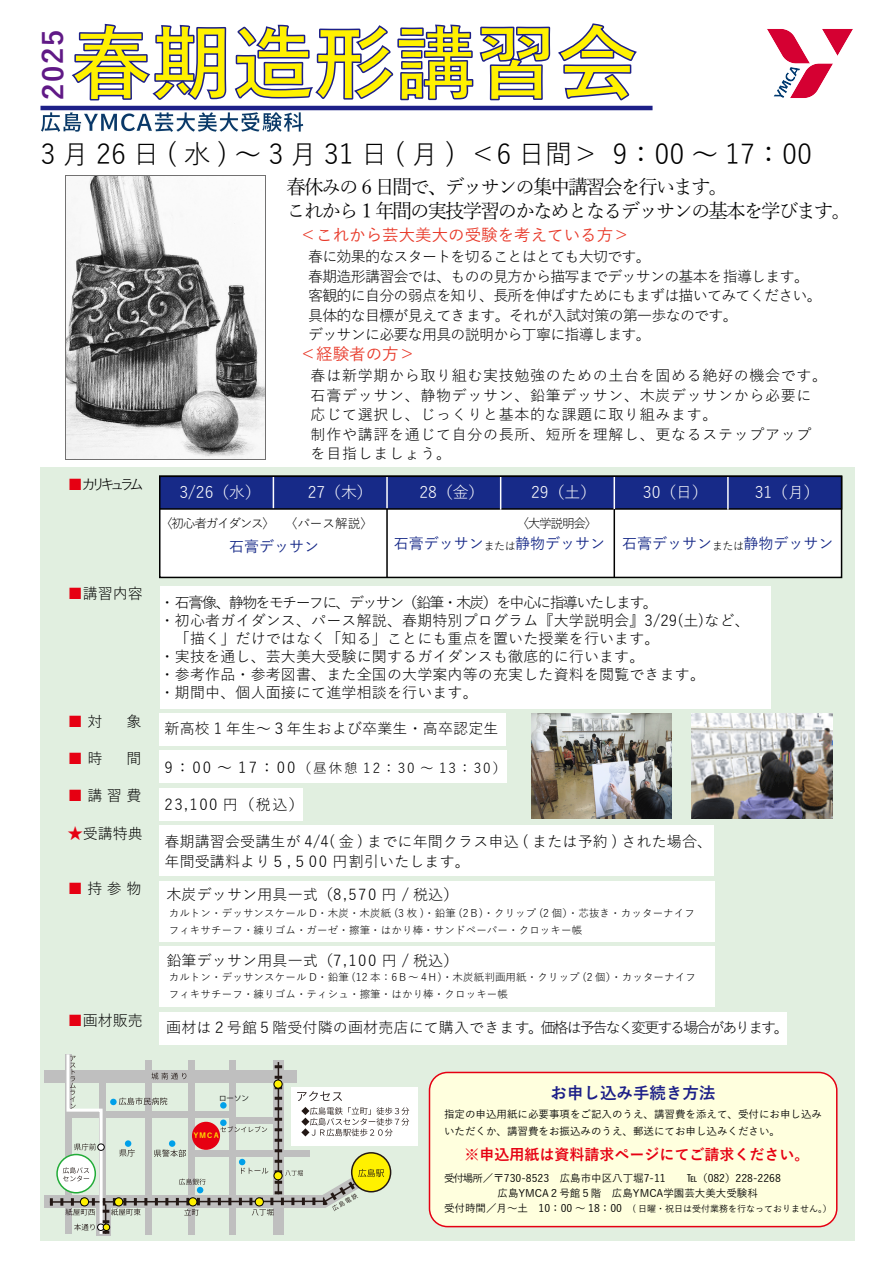
<style>
.page{position:relative;width:893px;height:1263px;background:#fff}
.page>*{position:absolute;margin:0;border:0;box-sizing:border-box;transform-origin:0 0}
.t1{font:700 81px "Yu Gothic";color:#fff100}
.t2{font:700 28.5px "Yu Gothic";color:#601986}
.t3{font:27px "Yu Gothic";letter-spacing:.25em;color:#000}
.t4{font:19.5px/24px "Yu Mincho";letter-spacing:-.1em;color:#000}
.t5{font:500 16.5px "Yu Gothic";color:#e83828}
.t6{font:700 16.5px "Yu Gothic";color:#1d2088}
.t7{font:15.75px "Yu Gothic";color:#fff}
.t8{font:15px/18px "Yu Gothic";letter-spacing:.01em;color:#000}
.t9{font:15px/19.5px "Yu Gothic";letter-spacing:-.05em;color:#000}
.t10{font:15px/19.5px "Yu Gothic";letter-spacing:.045em;color:#000}
.t11{font:500 15px "Yu Gothic";color:#172a88}
.t12{font:700 15px "Yu Gothic";color:#e60012}
.t13{font:13.5px "Yu Gothic";letter-spacing:.15em;color:#000}
.t14{font:12.6px "Yu Gothic";letter-spacing:-.1em;color:#000}
.t15{font:10.5px/16.5px "Yu Gothic";letter-spacing:.01em;color:#000}
.t16{font:500 10.5px/16.5px "Yu Gothic";color:#000}
.t17{font:500 9px "Yu Gothic";color:#000}
.t18{font:7.5px "Koz Go Pr 6 N";color:#000}
.t19{font:700 7.2px "Yu Gothic";color:#fff100}
.s1{color:#e60012}
.s2{font-size:15px}
.s3{font-size:10.5px}
</style>
<div class="page">
<div style="left:40px;top:467px;width:815px;height:774px;background:#e1efe0"></div>
<img style="left:767px;top:29px;width:86px;height:69px">
<svg style="left:71px;top:23px;width:156px;height:78px"></svg>
<svg style="left:234px;top:24px;width:317px;height:77px"></svg>
<svg style="left:558px;top:23px;width:79px;height:78px"></svg>
<hr style="left:40px;top:106px;width:612px;height:4px;background:#1d2088">
<div style="left:159px;top:476px;width:683px;height:102px;background:#fff;border:2px solid #000"></div>
<div style="left:159px;top:476px;width:683px;height:34px;background:#172a88;border:2px solid #000"></div>
<hr style="left:273px;top:477px;width:1px;height:31px;background:#fff">
<hr style="left:727px;top:477px;width:2px;height:33px;background:#fff">
<hr style="left:614px;top:477px;width:1px;height:33px;background:#fff">
<hr style="left:500px;top:477px;width:1px;height:33px;background:#fff">
<hr style="left:386px;top:477px;width:2px;height:31px;background:#fff">
<hr style="left:614px;top:509px;width:1px;height:68px;background:#000">
<hr style="left:386px;top:509px;width:2px;height:68px;background:#000">
<div style="left:159px;top:825px;width:554px;height:50px;background:#fff"></div>
<div style="left:159px;top:881px;width:555px;height:60px;background:#fff"></div>
<div style="left:159px;top:946px;width:555px;height:61px;background:#fff"></div>
<div style="left:160px;top:586px;width:610px;height:122px;background:#fff"></div>
<div style="left:159px;top:714px;width:346px;height:32px;background:#fff"></div>
<div style="left:159px;top:788px;width:143px;height:32px;background:#fff"></div>
<div style="left:159px;top:751px;width:347px;height:32px;background:#fff"></div>
<div style="left:159px;top:1012px;width:627px;height:32px;background:#fff"></div>
<div style="left:429px;top:1072px;width:408px;height:154px;background:#ffffde;border-radius:18px"></div>
<div style="left:429px;top:1072px;width:408px;height:155px;border:2px solid #e60012;border-radius:18px"></div>
<div style="left:291px;top:1087px;width:127px;height:58px;background:#fff"></div>
<svg style="left:44px;top:1054px;width:365px;height:182px"></svg>
<div style="left:193px;top:1122px;width:26px;height:27px;background:#e60012;border-radius:50%"></div>
<div style="left:192px;top:1122px;width:28px;height:28px;border:2px solid #e60012;border-radius:50%"></div>
<img style="left:41px;top:112px;width:262px;height:20px">
<img style="left:531px;top:713px;width:141px;height:106px">
<img style="left:692px;top:713px;width:141px;height:106px">
<svg style="left:65px;top:175px;width:201px;height:285px;fill:#727171"></svg>
<img style="left:67px;top:177px;width:197px;height:281px">
<h2 class="t2" style="left:37px;top:100px;width:72px;rotate:-90deg">2025</h2>
<h1 class="t1" style="left:70px;top:18px;width:568px">春期造形講習会</h1>
<h3 class="t3" style="left:40px;top:129px;width:773px">3月26日(水)～3月31日(月) ＜6日間＞ 9：00～17：00</h3>
<h3 class="t4" style="left:286px;top:173px;width:566px">春休みの 6 日間で、デッサンの集中講習会を行います。<br>これから 1 年間の実技学習のかなめとなるデッサンの基本を学びます。</h3>
<p class="t8" style="left:68px;top:473px;width:78px"><span class="s1">■</span> カリキュラム</p>
<p class="t8" style="left:68px;top:583px;width:76px"><span class="s1">■</span>講習内容</p>
<p class="t8" style="left:68px;top:710px;width:75px"><span class="s1">■</span>対　象</p>
<p class="t8" style="left:68px;top:748px;width:75px"><span class="s1">■</span>時　間</p>
<p class="t8" style="left:68px;top:785px;width:75px"><span class="s1">■</span>講習費</p>
<p class="t8" style="left:68px;top:822px;width:76px"><span class="s1">★</span>受講特典</p>
<p class="t8" style="left:68px;top:877px;width:75px"><span class="s1">■</span>持参物</p>
<p class="t8" style="left:68px;top:1009px;width:76px"><span class="s1">■</span>画材販売</p>
<p class="t5" style="left:300px;top:219px;width:331px">＜これから芸大美大の受験を考えている方＞</p>
<p class="t9" style="left:308px;top:245px;width:515px">春に効果的なスタートを切ることはとても大切です。<br>春期造形講習会では、ものの見方から描写までデッサンの基本を指導します。客観的に自分の弱点を知り、長所を伸ばすためにもまずは描いてみてください。具体的な目標が見えてきます。それが入試対策の第一歩なのです。<br>デッサンに必要な用具の説明から丁寧に指導します。</p>
<p class="t5" style="left:300px;top:339px;width:117px">＜経験者の方＞</p>
<p class="t10" style="left:311px;top:364px;width:518px">春は新学期から取り組む実技勉強のための土台を固める絶好の機会です。石膏デッサン、静物デッサン、鉛筆デッサン、木炭デッサンから必要に応じて選択し、じっくりと基本的な課題に取り組みます。<br>制作や講評を通じて自分の長所、短所を理解し、更なるステップアップを目指しましょう。</p>
<p class="t7" style="left:179px;top:478px;width:83px">3/26（水）</p>
<p class="t7" style="left:308px;top:478px;width:66px">27（木）</p>
<p class="t7" style="left:419px;top:478px;width:66px">28（金）</p>
<p class="t7" style="left:531px;top:478px;width:66px">29（土）</p>
<p class="t7" style="left:643px;top:478px;width:66px">30（日）</p>
<p class="t7" style="left:755px;top:478px;width:66px">31（月）</p>
<p class="t11" style="left:622px;top:529px;width:213px">石膏デッサン<sub>または</sub>静物デッサン</p>
<p class="t14" style="left:285px;top:512px;width:90px">〈パース解説〉</p>
<p class="t14" style="left:516px;top:512px;width:82px">〈大学説明会〉</p>
<p class="t14" style="left:160px;top:512px;width:117px">〈初心者ガイダンス〉</p>
<p class="t11" style="left:229px;top:532px;width:91px">石膏デッサン</p>
<p class="t11" style="left:394px;top:529px;width:213px">石膏デッサン<sub>または</sub>静物デッサン</p>
<p class="t8" style="left:160px;top:591px;width:592px">・石膏像、静物をモチーフに、デッサン（鉛筆・木炭）を中心に指導いたします。<br>・初心者ガイダンス、パース解説、春期特別プログラム『大学説明会』3/29(土)など、　「描く」だけではなく「知る」ことにも重点を置いた授業を行います。<br>・実技を通し、芸大美大受験に関するガイダンスも徹底的に行います。<br>・参考作品・参考図書、また全国の大学案内等の充実した資料を閲覧できます。<br>・期間中、個人面接にて進学相談を行います。</p>
<p class="t8" style="left:165px;top:718px;width:335px">新高校 1 年生～３年生および卒業生・高卒認定生</p>
<p class="t13" style="left:165px;top:755px;width:343px"><span class="s2">9：00 ～ 17：00</span> （昼休憩 12：30 ～ 13：30）</p>
<p class="t8" style="left:165px;top:793px;width:141px">23,100 円（税込）</p>
<p class="t8" style="left:165px;top:830px;width:549px;line-height:19.5px">春期講習会受講生が 4/4( 金 ) までに年間クラス申込 ( または予約 ) された場合、年間受講料より５,５00 円割引いたします。</p>
<p class="t8" style="left:166px;top:883px;width:293px">木炭デッサン用具一式（8,570 円 / 税込）</p>
<p class="t15" style="left:169px;top:904px;width:528px">カルトン・デッサンスケール D・木炭・木炭紙 (3 枚 )・鉛筆 (2Ｂ)・クリップ (2 個）・芯抜き・カッターナイフフィキサチーフ・練りゴム・ガーゼ・擦筆・はかり棒・サンドペーパー・クロッキー帳</p>
<p class="t8" style="left:166px;top:949px;width:293px">鉛筆デッサン用具一式（7,100 円 / 税込）</p>
<p class="t15" style="left:169px;top:968px;width:529px">カルトン・デッサンスケール D・鉛筆 (12 本：6Ｂ～ 4Ｈ)・木炭紙判画用紙・クリップ (2 個）・カッターナイフフィキサチーフ・練りゴム・ティシュ・擦筆・はかり棒・クロッキー帳</p>
<p class="t8" style="left:166px;top:1016px;width:624px">画材は２号館５階受付隣の画材売店にて購入できます。価格は予告なく変更する場合があります。</p>
<p class="t18" style="left:219px;top:1094px;width:31px">ローソン</p>
<p class="t19" style="left:192px;top:1131px;width:29px">ＹＭＣＡ</p>
<p class="t6" style="left:551px;top:1083px;width:166px">お申し込み手続き方法</p>
<p class="t16" style="left:444px;top:1104px;width:379px">指定の申込用紙に必要事項をご記入のうえ、講習費を添えて、受付にお申し込みいただくか、講習費をお振込みのうえ、郵送にてお申し込みください。</p>
<p class="t12" style="left:464px;top:1146px;width:346px">※申込用紙は資料請求ページにてご請求ください。</p>
<p class="t16" style="left:444px;top:1169px;width:338px;line-height:15px">受付場所／〒730-8523　広島市中区八丁堀7-11　　℡（082）228-2268　　　　　広島YMCA２号館５階　広島YMCA学園芸大美大受験科</p>
<p class="t17" style="left:444px;top:1200px;width:389px"><span class="s3">受付時間／月～土　10：00 ～ 18：00　</span>( 日曜・祝日は受付業務を行なっておりません。）</p>
</div>
